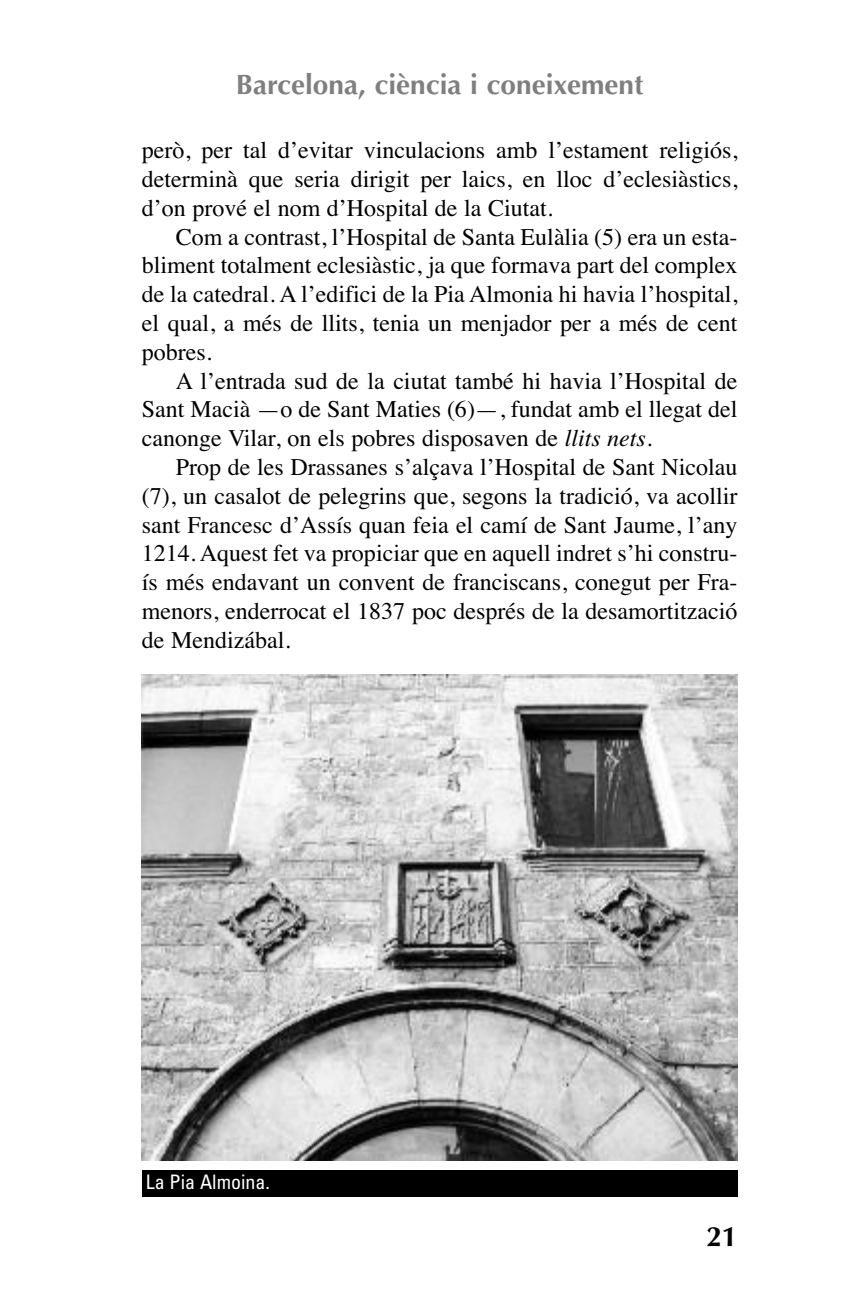
<style>
.page{position:relative;width:851px;height:1304px;background:#fff}
.page>*{position:absolute;margin:0;border:0;box-sizing:border-box;transform-origin:0 0}
.t1{font:700 28px "Optima";color:#7f7f7f}
.t2{font:700 28px "Optima";color:#000}
.t3{font:24px/28.8px "Times";color:#000;text-align:justify}
.t4{font:condensed 20px "Univers";color:#fff}
.s1{font-style:italic}
</style>
<div class="page">
<img style="left:142px;top:675px;width:595px;height:486px">
<div style="left:142px;top:1170px;width:595px;height:26px;background:#000"></div>
<p class="t1" style="left:236px;top:73px;width:409px">Barcelona, ciència i coneixement</p>
<p class="t3" style="left:142px;top:135px;width:597px">però, per tal d’evitar vinculacions amb l’estament religiós, determinà que seria dirigit per laics, en lloc d’eclesiàstics, d’on prové el nom d’Hospital de la Ciutat.</p>
<p class="t3" style="left:142px;top:222px;width:597px;text-indent:34px">Com a contrast, l’Hospital de Santa Eulàlia (5) era un esta&shy;bliment totalment eclesiàstic, ja que formava part del complex de la catedral. A l’edifici de la Pia Almonia hi havia l’hospital, el qual, a més de llits, tenia un menjador per a més de cent pobres.</p>
<p class="t3" style="left:142px;top:366px;width:597px;text-indent:34px">A l’entrada sud de la ciutat també hi havia l’Hospital de Sant Macià —o de Sant Maties (6)—, fundat amb el llegat del canonge Vilar, on els pobres disposaven de <span class="s1">llits nets</span>.</p>
<p class="t3" style="left:142px;top:452px;width:597px;text-indent:34px">Prop de les Drassanes s’alçava l’Hospital de Sant Nicolau (7), un casalot de pelegrins que, segons la tradició, va acollir sant Francesc d’Assís quan feia el camí de Sant Jaume, l’any 1214. Aquest fet va propiciar que en aquell indret s’hi constru&shy;ís més endavant un convent de franciscans, conegut per Fra&shy;menors, enderrocat el 1837 poc després de la desamortització de Mendizábal.</p>
<p class="t4" style="left:146px;top:1174px;width:126px">La Pia Almoina.</p>
<p class="t2" style="left:706px;top:1225px;width:33px">21</p>
</div>
